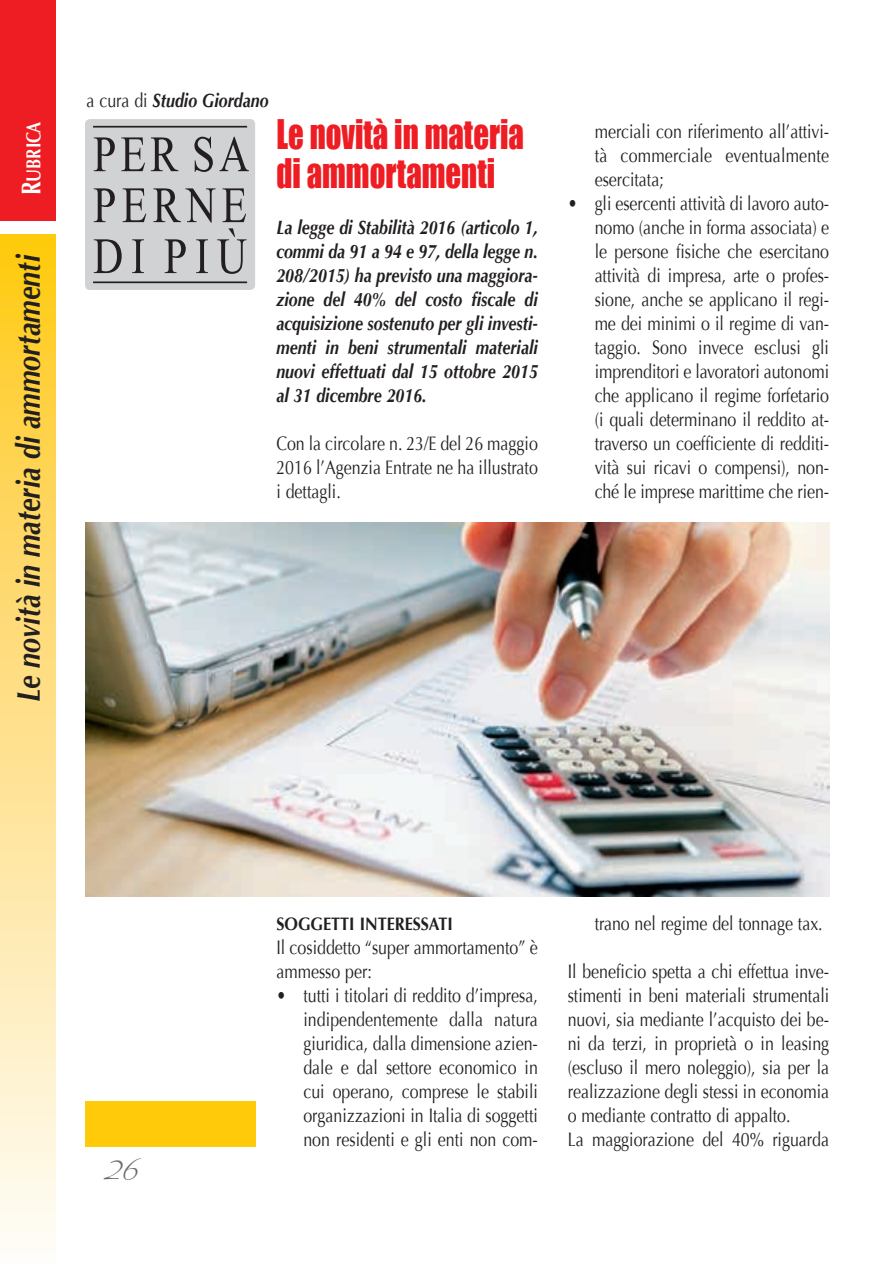
<style>
.page{position:relative;width:893px;height:1263px;background:#fff}
.page>*{position:absolute;margin:0;border:0;box-sizing:border-box;transform-origin:0 0}
.t1{font:37.5px/39px "Impact";color:#ee1d23;scale:.82 1}
.t2{font:36px "Scriptina";color:#6c6d70}
.t3{font:italic 700 33px "Optima";color:#231f20;scale:.82 1}
.t4{font:700 20.25px "Optima";color:#fff;scale:.82 1}
.t5{font:19.5px/24px "Optima";color:#231f20;text-align:justify;scale:.82 1}
.t6{font:italic 700 19.5px/24px "Optima";color:#231f20;text-align:justify;scale:.82 1}
.t7{font:700 18px "Optima";color:#231f20;scale:.9 1}
.s1{font-size:27px}
.s2{font-weight:400;font-style:normal}
</style>
<div class="page">
<div style="left:85px;top:1101px;width:170px;height:45px;background:#feca0a"></div>
<div style="left:0;top:0;width:55px;height:221px;background:#ee1d23"></div>
<svg style="left:0;top:234px;width:55px;height:1002px"></svg>
<div style="left:85px;top:119px;width:170px;height:171px;background:#d1d2d4;border-radius:5px"></div>
<svg style="left:94px;top:188px;width:153px;height:86px"></svg>
<svg style="left:94px;top:137px;width:155px;height:35px"></svg>
<hr style="left:93px;top:126px;width:154px;height:2px;background:#231f20">
<hr style="left:93px;top:281px;width:154px;height:2px;background:#231f20">
<img style="left:85px;top:522px;width:744px;height:375px">
<p class="t4" style="left:22px;top:195px;width:91px;rotate:-90deg"><span class="s1">R</span>ubrica</p>
<h3 class="t3" style="left:9px;top:702px;width:548px;rotate:-90deg">Le novità in materia di ammortamenti</h3>
<p class="t6" style="left:87px;top:88px;width:223px"><span class="s2">a cura di</span> Studio Giordano</p>
<h1 class="t1" style="left:276px;top:114px;width:303px">Le novità in materia di ammortamenti</h1>
<p class="t6" style="left:276px;top:216px;width:320px">La legge di Stabilità 2016 (articolo 1, commi da 91 a 94 e 97, della legge n.<br>208/2015) ha previsto una maggiora&shy;zione del 40% del costo fiscale di acquisizione sostenuto per gli investi&shy;menti in beni strumentali materiali nuovi effettuati dal 15 ottobre 2015 al 31 dicembre 2016.</p>
<p class="t5" style="left:276px;top:432px;width:320px">Con la circolare n. 23/E del 26 maggio 2016 l’Agenzia Entrate ne ha illustrato i dettagli.</p>
<p class="t5" style="left:595px;top:120px;width:287px">merciali con riferimento all’attivi&shy;tà commerciale eventualmente esercitata;</p>
<p class="t5" style="left:595px;top:192px;width:288px;text-indent:-27px">• gli esercenti attività di lavoro auto&shy;nomo (anche in forma associata) e le persone fisiche che esercitano attività di impresa, arte o profes&shy;sione, anche se applicano il regi&shy;me dei minimi o il regime di van&shy;taggio. Sono invece esclusi gli imprenditori e lavoratori autonomi che applicano il regime forfetario (i quali determinano il reddito at&shy;traverso un coefficiente di redditi&shy;vità sui ricavi o compensi), non&shy;ché le imprese marittime che rien-</p>
<h2 class="t2" style="left:104px;top:1146px;width:36px">26</h2>
<p class="t7" style="left:276px;top:914px;width:198px">SOGGETTI INTERESSATI</p>
<p class="t5" style="left:276px;top:936px;width:320px">Il cosiddetto “super ammortamento” è ammesso per:</p>
<p class="t5" style="left:303px;top:984px;width:288px;text-indent:-27px">• tutti i titolari di reddito d’impresa, indipendentemente dalla natura giuridica, dalla dimensione azien&shy;dale e dal settore economico in cui operano, comprese le stabili organizzazioni in Italia di soggetti non residenti e gli enti non com-</p>
<p class="t5" style="left:595px;top:912px;width:280px">trano nel regime del tonnage tax.</p>
<p class="t5" style="left:568px;top:960px;width:320px;text-align:left">Il beneficio spetta a chi effettua inve&shy;stimenti in beni materiali strumentali nuovi, sia mediante l’acquisto dei be&shy;ni da terzi, in proprietà o in leasing (escluso il mero noleggio), sia per la realizzazione degli stessi in economia o mediante contratto di appalto.<br>La maggiorazione del 40% riguarda</p>
</div>
